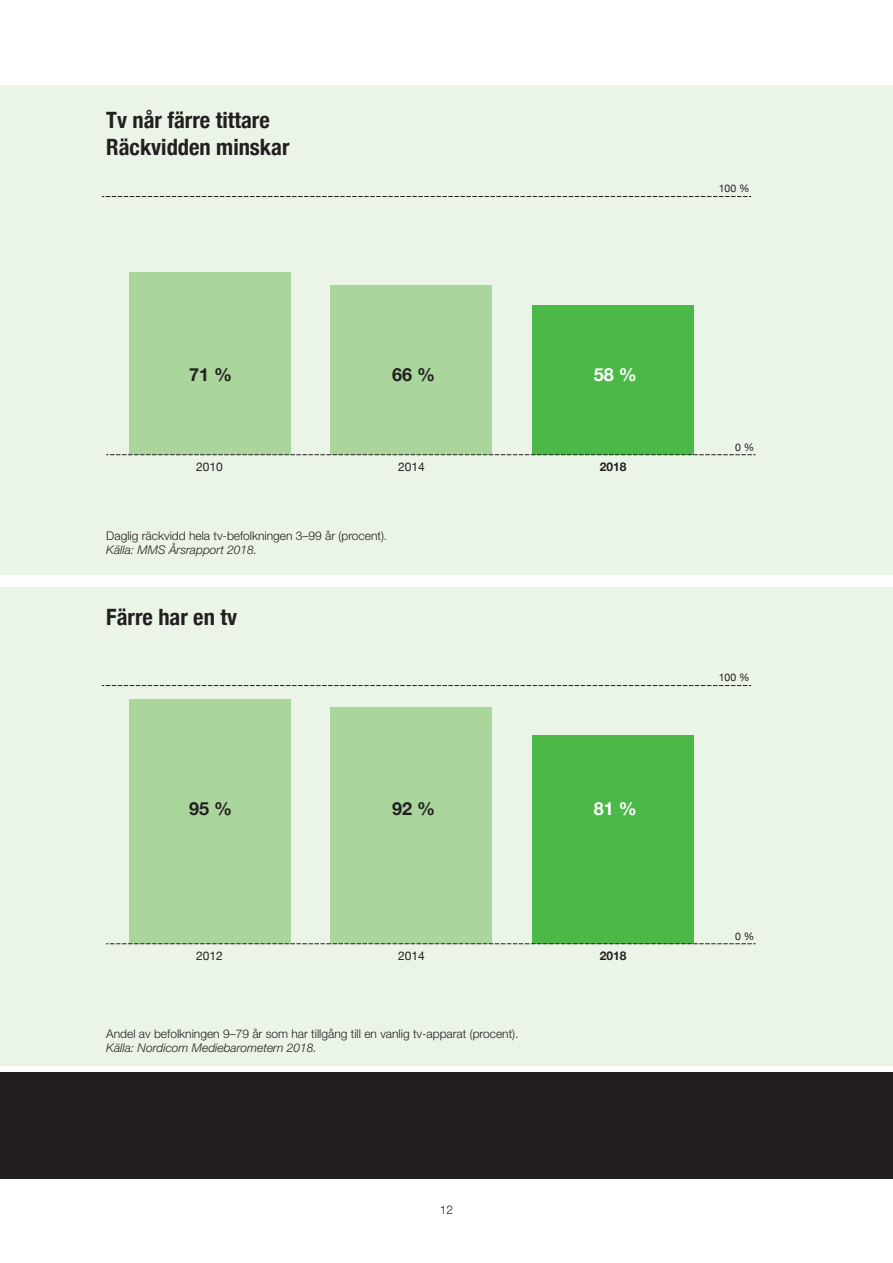
<style>
.page{position:relative;width:893px;height:1263px;background:#fff}
.page>*{position:absolute;margin:0;border:0;box-sizing:border-box;transform-origin:0 0}
.Rubrik_1_1_1{font:700 condensed 22.5px "Helvetica Neue";color:#231f20}
.t1{font:700 18px "Helvetica Neue";color:#231f20}
.t2{font:700 18px "Helvetica Neue";color:#fff}
.Bildtext{font:300 12px "Helvetica Neue LT Std";color:#231f20}
.Källa{font:italic 300 12px "Helvetica Neue LT Std";color:#231f20}
.t3{font:12px "Helvetica Neue";color:#231f20}
.t4{font:700 12px "Helvetica Neue";color:#231f20}
.t5{font:10.5px "Helvetica Neue";color:#231f20}
</style>
<div class="page">
<div style="left:0;top:1073px;width:893px;height:106px;background:#231f20"></div>
<div style="left:0;top:587px;width:893px;height:478px;background:#eaf4e7"></div>
<div style="left:0;top:85px;width:893px;height:489px;background:#eaf4e7"></div>
<svg style="left:102px;top:685px;width:649px;height:1px"></svg>
<div style="left:129px;top:699px;width:161px;height:245px;background:#aad59b"></div>
<div style="left:331px;top:707px;width:161px;height:237px;background:#aad59b"></div>
<div style="left:532px;top:735px;width:162px;height:209px;background:#4cb848"></div>
<svg style="left:106px;top:943px;width:649px;height:1px"></svg>
<svg style="left:102px;top:196px;width:649px;height:1px"></svg>
<div style="left:129px;top:272px;width:161px;height:183px;background:#aad59b"></div>
<div style="left:331px;top:285px;width:161px;height:170px;background:#aad59b"></div>
<div style="left:532px;top:305px;width:162px;height:150px;background:#4cb848"></div>
<svg style="left:106px;top:454px;width:649px;height:1px"></svg>
<p class="Rubrik_1_1_1" style="left:106px;top:101px;width:165px">Tv når färre tittare</p>
<p class="Rubrik_1_1_1" style="left:106px;top:128px;width:185px">Räckvidden minskar</p>
<p class="t1" style="left:189px;top:360px;width:45px">71 %</p>
<p class="t1" style="left:392px;top:360px;width:45px">66 %</p>
<p class="t2" style="left:594px;top:360px;width:45px">58 %</p>
<p class="t3" style="left:196px;top:458px;width:28px">2010</p>
<p class="t3" style="left:398px;top:458px;width:28px">2014</p>
<p class="t4" style="left:600px;top:457px;width:28px">2018</p>
<p class="Bildtext" style="left:106px;top:528px;width:282px">Daglig räckvidd hela tv-befolkningen 3–99 år (procent).</p>
<p class="Källa" style="left:106px;top:543px;width:152px">Källa: MMS Årsrapport 2018.</p>
<p class="Rubrik_1_1_1" style="left:106px;top:599px;width:132px">Färre har en tv</p>
<p class="t1" style="left:189px;top:794px;width:45px">95 %</p>
<p class="t1" style="left:392px;top:794px;width:45px">92 %</p>
<p class="t2" style="left:594px;top:794px;width:45px">81 %</p>
<p class="t3" style="left:196px;top:947px;width:28px">2012</p>
<p class="t3" style="left:398px;top:947px;width:28px">2014</p>
<p class="t4" style="left:600px;top:946px;width:28px">2018</p>
<p class="Bildtext" style="left:106px;top:1026px;width:414px">Andel av befolkningen 9–79 år som har tillgång till en vanlig tv-apparat (procent).</p>
<p class="Källa" style="left:106px;top:1040px;width:212px">Källa: Nordicom Mediebarometern 2018.</p>
<p class="Bildtext" style="left:440px;top:1202px;width:15px">12</p>
<p class="t5" style="left:719px;top:181px;width:32px">100 %</p>
<p class="t5" style="left:735px;top:440px;width:21px">0 %</p>
<p class="t5" style="left:719px;top:670px;width:32px">100 %</p>
<p class="t5" style="left:735px;top:928px;width:21px">0 %</p>
</div>
